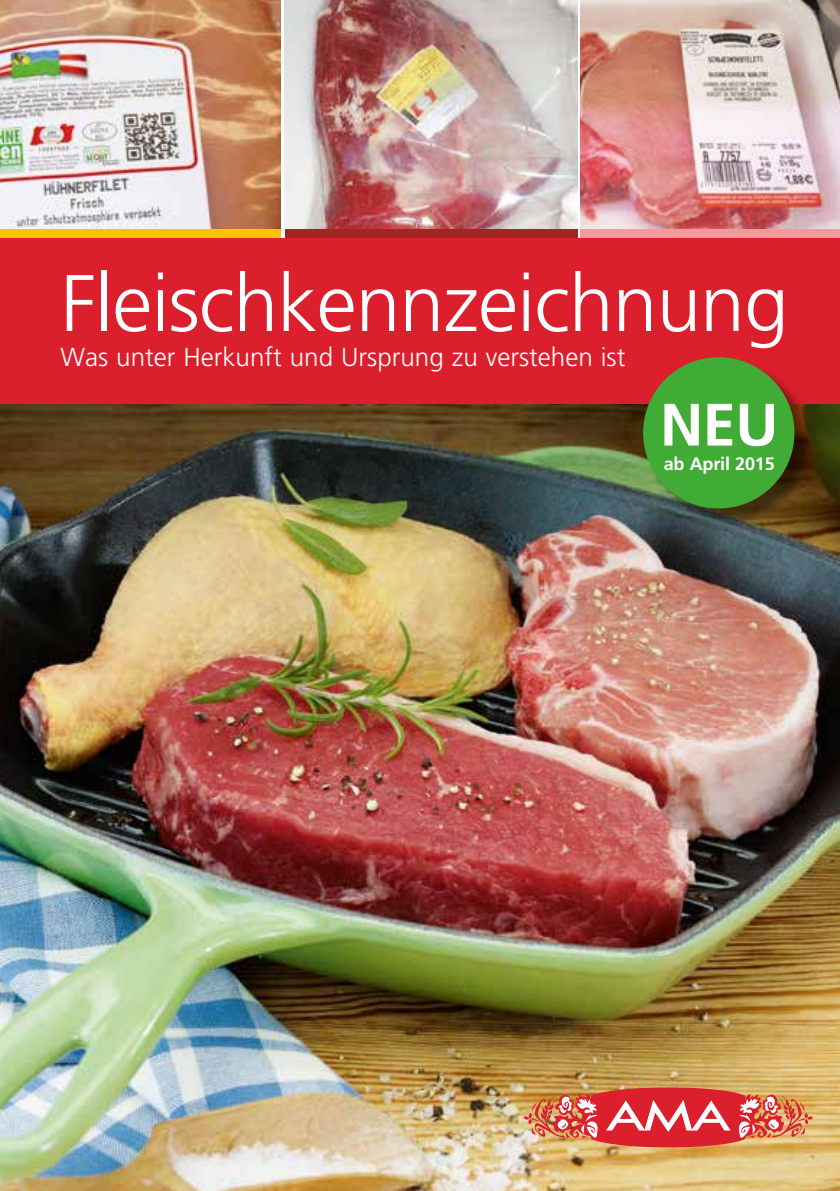
<style>
.page{position:relative;width:840px;height:1191px;background:#fff}
.page>*{position:absolute;margin:0;border:0;box-sizing:border-box;transform-origin:0 0}
.t1{font:300 80px "Frutiger LT Std";letter-spacing:-.01em;color:#fff}
.t2{font:700 59.8px "Frutiger LT Std";color:#fff}
.t3{font:300 26px "Frutiger LT Std";color:#fff}
.t4{font:700 18px "Frutiger LT Std";letter-spacing:-.01em;color:#fff}
</style>
<div class="page">
<img style="left:0;top:404px;width:839px;height:787px">
<img style="left:580px;top:0;width:259px;height:230px">
<img style="left:0;top:0;width:281px;height:230px">
<img style="left:284px;top:0;width:293px;height:230px">
<div style="left:0;top:238px;width:839px;height:166px;background:#dc1f2d"></div>
<img style="left:523px;top:1087px;width:289px;height:60px">
<div style="left:0;top:230px;width:281px;height:8px;background:#fdc300"></div>
<div style="left:284px;top:230px;width:293px;height:8px;background:#a42422"></div>
<div style="left:580px;top:230px;width:259px;height:8px;background:#f3999a"></div>
<div style="left:644px;top:358px;width:169px;height:170px;background:#000;opacity:.45"></div>
<div style="left:642px;top:357px;width:152px;height:151px;background:#40ab35;border-radius:50%"></div>
<h1 class="t1" style="left:61px;top:258px;width:729px">Fleischkennzeichnung</h1>
<p class="t3" style="left:61px;top:342px;width:566px">Was unter Herkunft und Ursprung zu verstehen ist</p>
<h2 class="t2" style="left:659px;top:389px;width:120px">NEU</h2>
<p class="t4" style="left:663px;top:453px;width:112px">ab April 2015</p>
</div>
